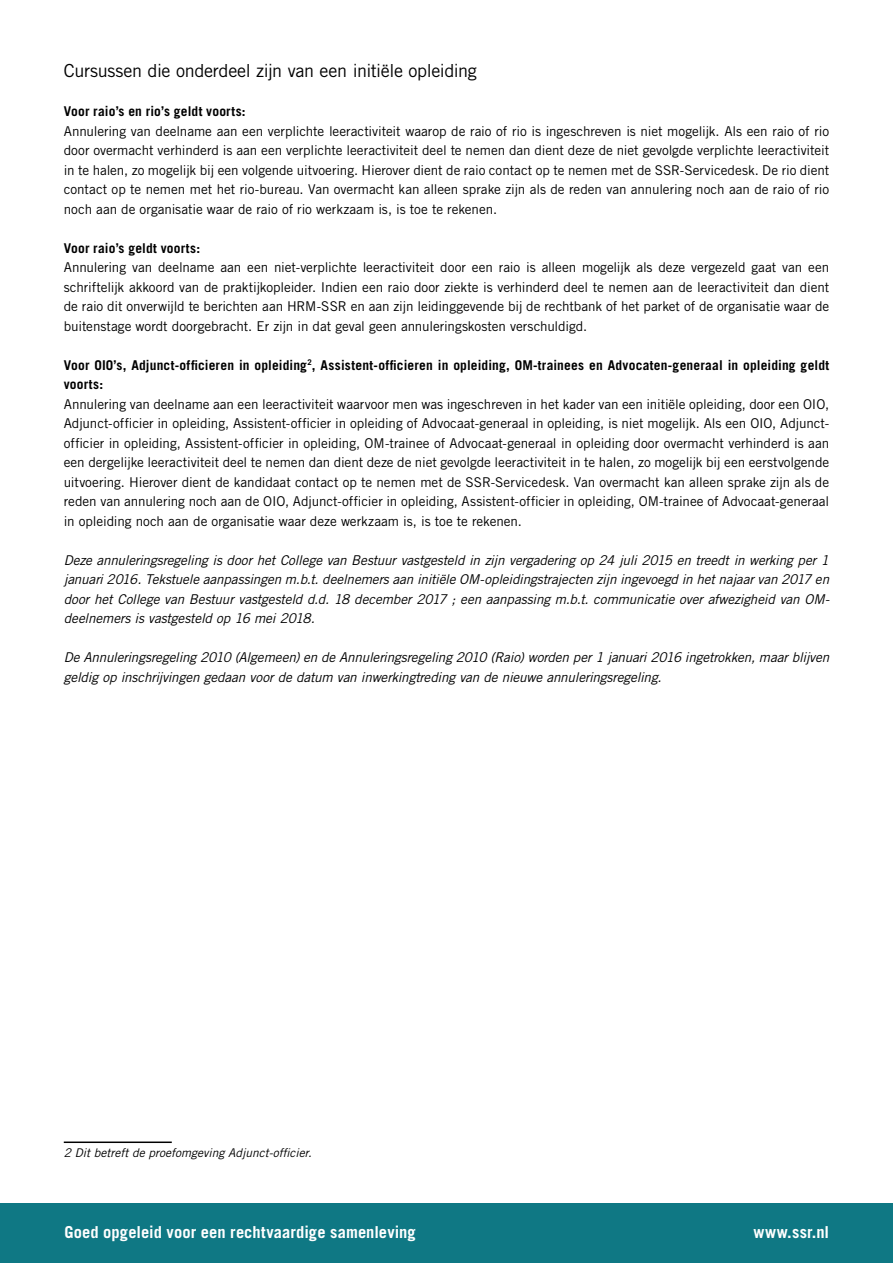
<style>
.page{position:relative;width:893px;height:1263px;background:#fff}
.page>*{position:absolute;margin:0;border:0;box-sizing:border-box;transform-origin:0 0}
.t1{font:18px "Trade Gothic LT Std";letter-spacing:-.02em;color:#000}
.t2{font:700 16.5px "Trade Gothic LT Std";letter-spacing:.005em;color:#fff}
.t3{font:13.5px/19.5px "Trade Gothic LT Std";letter-spacing:-.005em;color:#000;text-align:justify}
.t4{font:italic 13.5px/19.5px "Trade Gothic LT Std";letter-spacing:-.01em;color:#000;text-align:justify}
.t5{font:700 13.5px/19.5px "Trade Gothic LT Std";letter-spacing:.015em;color:#000}
.t6{font:italic 12px "Trade Gothic LT Std";color:#000}
</style>
<div class="page">
<div style="left:0;top:1203px;width:893px;height:60px;background:#0f7884"></div>
<hr style="left:64px;top:1141px;width:108px;height:2px;background:#000">
<h1 class="t1" style="left:64px;top:60px;width:415px">Cursussen die onderdeel zijn van een initiële opleiding</h1>
<p class="t5" style="left:64px;top:102px;width:183px">Voor raio’s en rio’s geldt voorts:</p>
<p class="t3" style="left:64px;top:121px;width:767px">Annulering van deelname aan een verplichte leeractiviteit waarop de raio of rio is ingeschreven is niet mogelijk. Als een raio of rio door overmacht verhinderd is aan een verplichte leeractiviteit deel te nemen dan dient deze de niet gevolgde verplichte leeractiviteit in te halen, zo mogelijk bij een volgende uitvoering. Hierover dient de raio contact op te nemen met de SSR-Servicedesk. De rio dient contact op te nemen met het rio-bureau. Van overmacht kan alleen sprake zijn als de reden van annulering noch aan de raio of rio noch aan de organisatie waar de raio of rio werkzaam is, is toe te rekenen.</p>
<p class="t5" style="left:64px;top:238px;width:138px">Voor raio’s geldt voorts:</p>
<p class="t3" style="left:64px;top:258px;width:767px">Annulering van deelname aan een niet-verplichte leeractiviteit door een raio is alleen mogelijk als deze vergezeld gaat van een schriftelijk akkoord van de praktijkopleider. Indien een raio door ziekte is verhinderd deel te nemen aan de leeractiviteit dan dient de raio dit onverwijld te berichten aan HRM-SSR en aan zijn leidinggevende bij de rechtbank of het parket of de organisatie waar de buitenstage wordt doorgebracht. Er zijn in dat geval geen annuleringskosten verschuldigd.</p>
<p class="t5" style="left:64px;top:355px;width:767px">Voor OIO’s, Adjunct-officieren in opleiding<sup>2</sup>, Assistent-officieren in opleiding, OM-trainees en Advocaten-generaal in opleiding geldt voorts:</p>
<p class="t3" style="left:64px;top:394px;width:767px">Annulering van deelname aan een leeractiviteit waarvoor men was ingeschreven in het kader van een initiële opleiding, door een OIO, Adjunct-officier in opleiding, Assistent-officier in opleiding of Advocaat-generaal in opleiding, is niet mogelijk. Als een OIO, Adjunct&shy;officier in opleiding, Assistent-officier in opleiding, OM-trainee of Advocaat-generaal in opleiding door overmacht verhinderd is aan een dergelijke leeractiviteit deel te nemen dan dient deze de niet gevolgde leeractiviteit in te halen, zo mogelijk bij een eerstvolgende uitvoering. Hierover dient de kandidaat contact op te nemen met de SSR-Servicedesk. Van overmacht kan alleen sprake zijn als de reden van annulering noch aan de OIO, Adjunct-officier in opleiding, Assistent-officier in opleiding, OM-trainee of Advocaat-generaal in opleiding noch aan de organisatie waar deze werkzaam is, is toe te rekenen.</p>
<p class="t4" style="left:64px;top:550px;width:767px">Deze annuleringsregeling is door het College van Bestuur vastgesteld in zijn vergadering op 24 juli 2015 en treedt in werking per 1 januari 2016. Tekstuele aanpassingen m.b.t. deelnemers aan initiële OM-opleidingstrajecten zijn ingevoegd in het najaar van 2017 en door het College van Bestuur vastgesteld d.d. 18 december 2017 ; een aanpassing m.b.t. communicatie over afwezigheid van OM&shy;deelnemers is vastgesteld op 16 mei 2018.</p>
<p class="t4" style="left:64px;top:648px;width:767px">De Annuleringsregeling 2010 (Algemeen) en de Annuleringsregeling 2010 (Raio) worden per 1 januari 2016 ingetrokken, maar blijven geldig op inschrijvingen gedaan voor de datum van inwerkingtreding van de nieuwe annuleringsregeling.</p>
<p class="t6" style="left:64px;top:1145px;width:249px">2 Dit betreft de proefomgeving Adjunct-officier.</p>
<p class="t2" style="left:65px;top:1222px;width:353px">Goed opgeleid voor een rechtvaardige samenleving</p>
<p class="t2" style="left:753px;top:1222px;width:77px">www.ssr.nl</p>
</div>
